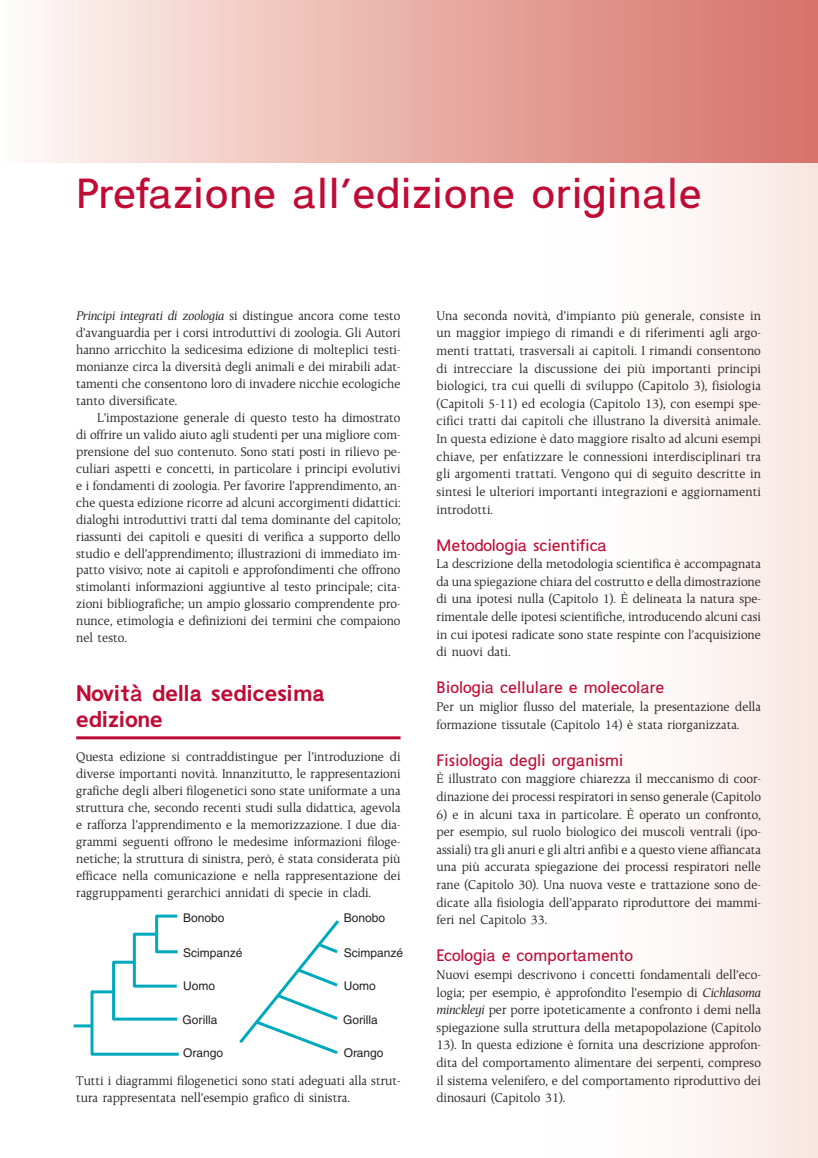
<style>
.page{position:relative;width:818px;height:1158px;background:#fff}
.page>*{position:absolute;margin:0;border:0;box-sizing:border-box;transform-origin:0 0}
.t1{font:42px "MH Eupperelemsans";color:#c00b35}
.t2{font:700 22.5px/26px "MH Eupperelemsans";color:#c00b35;scale:.96 1}
.t3{font:16.5px "MH Eupperelemsans";color:#c00b35;scale:.96 1}
.t4{font:13.5px/17.5px "That";color:#231f20;text-align:justify;scale:.95 1}
.t5{font:12px "Helvetica";color:#231f20}
.s1{font-style:italic}
</style>
<div class="page">
<div style="left:538px;top:66px;width:279px;height:1091px;background:linear-gradient(to right,#fff,#f9e8e4)"></div>
<div style="left:0;top:0;width:817px;height:162px;background:linear-gradient(to right,#fef9f3,#d66e65)"></div>
<hr style="left:76px;top:736px;width:324px;height:3px;background:#c00b35">
<svg style="left:89px;top:914px;width:90px;height:142px"></svg>
<hr style="left:74px;top:1024px;width:18px;height:3px;background:#00aabc">
<svg style="left:239px;top:920px;width:100px;height:134px"></svg>
<h1 class="t1" style="left:76px;top:180px;width:627px">Prefazione all’edizione originale</h1>
<p class="t4" style="left:76px;top:306px;width:343px;line-height:17px"><span class="s1">Principi integrati di zoologia</span> si distingue ancora come testo d’avanguardia per i corsi introduttivi di zoologia. Gli Autori hanno arricchito la sedicesima edizione di molteplici testi&shy;monianze circa la diversità degli animali e dei mirabili adat&shy;tamenti che consentono loro di invadere nicchie ecologiche tanto diversificate.</p>
<p class="t4" style="left:76px;top:408px;width:343px;line-height:17px;text-indent:21px">L’impostazione generale di questo testo ha dimostrato di offrire un valido aiuto agli studenti per una migliore com&shy;prensione del suo contenuto. Sono stati posti in rilievo pe&shy;culiari aspetti e concetti, in particolare i principi evolutivi e i fondamenti di zoologia. Per favorire l’apprendimento, an&shy;che questa edizione ricorre ad alcuni accorgimenti didattici: dialoghi introduttivi tratti dal tema dominante del capitolo; riassunti dei capitoli e quesiti di verifica a supporto dello studio e dell’apprendimento; illustrazioni di immediato im&shy;patto visivo; note ai capitoli e approfondimenti che offrono stimolanti informazioni aggiuntive al testo principale; cita&shy;zioni bibliografiche; un ampio glossario comprendente pro&shy;nunce, etimologia e definizioni dei termini che compaiono nel testo.</p>
<h2 class="t2" style="left:76px;top:683px;width:261px">Novità della sedicesima edizione</h2>
<p class="t4" style="left:76px;top:747px;width:343px;line-height:17px">Questa edizione si contraddistingue per l’introduzione di diverse importanti novità. Innanzitutto, le rappresentazioni grafiche degli alberi filogenetici sono state uniformate a una struttura che, secondo recenti studi sulla didattica, agevola e rafforza l’apprendimento e la memorizzazione. I due dia&shy;grammi seguenti offrono le medesime informazioni filoge&shy;netiche; la struttura di sinistra, però, è stata considerata più efficace nella comunicazione e nella rappresentazione dei raggruppamenti gerarchici annidati di specie in cladi.</p>
<p class="t5" style="left:183px;top:912px;width:43px">Bonobo</p>
<p class="t5" style="left:183px;top:948px;width:61px">Scimpanzé</p>
<p class="t5" style="left:183px;top:981px;width:34px">Uomo</p>
<p class="t5" style="left:343px;top:912px;width:43px">Bonobo</p>
<p class="t5" style="left:343px;top:948px;width:61px">Scimpanzé</p>
<p class="t5" style="left:343px;top:981px;width:34px">Uomo</p>
<p class="t5" style="left:182px;top:1015px;width:36px">Gorilla</p>
<p class="t5" style="left:343px;top:1015px;width:36px">Gorilla</p>
<p class="t5" style="left:183px;top:1048px;width:41px">Orango</p>
<p class="t5" style="left:343px;top:1048px;width:41px">Orango</p>
<p class="t4" style="left:76px;top:1071px;width:343px;line-height:17px">Tutti i diagrammi filogenetici sono stati adeguati alla strut&shy;tura rappresentata nell’esempio grafico di sinistra.</p>
<p class="t4" style="left:436px;top:306px;width:343px">Una seconda novità, d’impianto più generale, consiste in un maggior impiego di rimandi e di riferimenti agli argo&shy;menti trattati, trasversali ai capitoli. I rimandi consentono di intrecciare la discussione dei più importanti principi biologici, tra cui quelli di sviluppo (Capitolo 3), fisiologia (Capitoli 5-11) ed ecologia (Capitolo 13), con esempi spe&shy;cifici tratti dai capitoli che illustrano la diversità animale.<br>In questa edizione è dato maggiore risalto ad alcuni esempi chiave, per enfatizzare le connessioni interdisciplinari tra gli argomenti trattati. Vengono qui di seguito descritte in sintesi le ulteriori importanti integrazioni e aggiornamenti introdotti.</p>
<p class="t3" style="left:436px;top:539px;width:179px">Metodologia scientifica</p>
<p class="t4" style="left:436px;top:554px;width:343px">La descrizione della metodologia scientifica è accompagnata da una spiegazione chiara del costrutto e della dimostrazione di una ipotesi nulla (Capitolo 1). È delineata la natura spe&shy;rimentale delle ipotesi scientifiche, introducendo alcuni casi in cui ipotesi radicate sono state respinte con l’acquisizione di nuovi dati.</p>
<p class="t3" style="left:436px;top:682px;width:238px">Biologia cellulare e molecolare</p>
<p class="t4" style="left:436px;top:697px;width:343px">Per un miglior flusso del materiale, la presentazione della formazione tissutale (Capitolo 14) è stata riorganizzata.</p>
<p class="t3" style="left:436px;top:754px;width:196px">Fisiologia degli organismi</p>
<p class="t4" style="left:436px;top:769px;width:343px">È illustrato con maggiore chiarezza il meccanismo di coor&shy;dinazione dei processi respiratori in senso generale (Capitolo</p>
<p class="t4" style="left:436px;top:805px;width:343px">6) e in alcuni taxa in particolare. È operato un confronto, per esempio, sul ruolo biologico dei muscoli ventrali (ipo&shy;assiali) tra gli anuri e gli altri anfibi e a questo viene affiancata una più accurata spiegazione dei processi respiratori nelle rane (Capitolo 30). Una nuova veste e trattazione sono de&shy;dicate alla fisiologia dell’apparato riproduttore dei mammi&shy;feri nel Capitolo 33.</p>
<p class="t3" style="left:436px;top:949px;width:206px">Ecologia e comportamento</p>
<p class="t4" style="left:436px;top:965px;width:343px">Nuovi esempi descrivono i concetti fondamentali dell’eco&shy;logia; per esempio, è approfondito l’esempio di <span class="s1">Cichlasoma minckleyi</span> per porre ipoteticamente a confronto i demi nella spiegazione sulla struttura della metapopolazione (Capitolo 13). In questa edizione è fornita una descrizione approfon&shy;dita del comportamento alimentare dei serpenti, compreso il sistema velenifero, e del comportamento riproduttivo dei dinosauri (Capitolo 31).</p>
</div>
